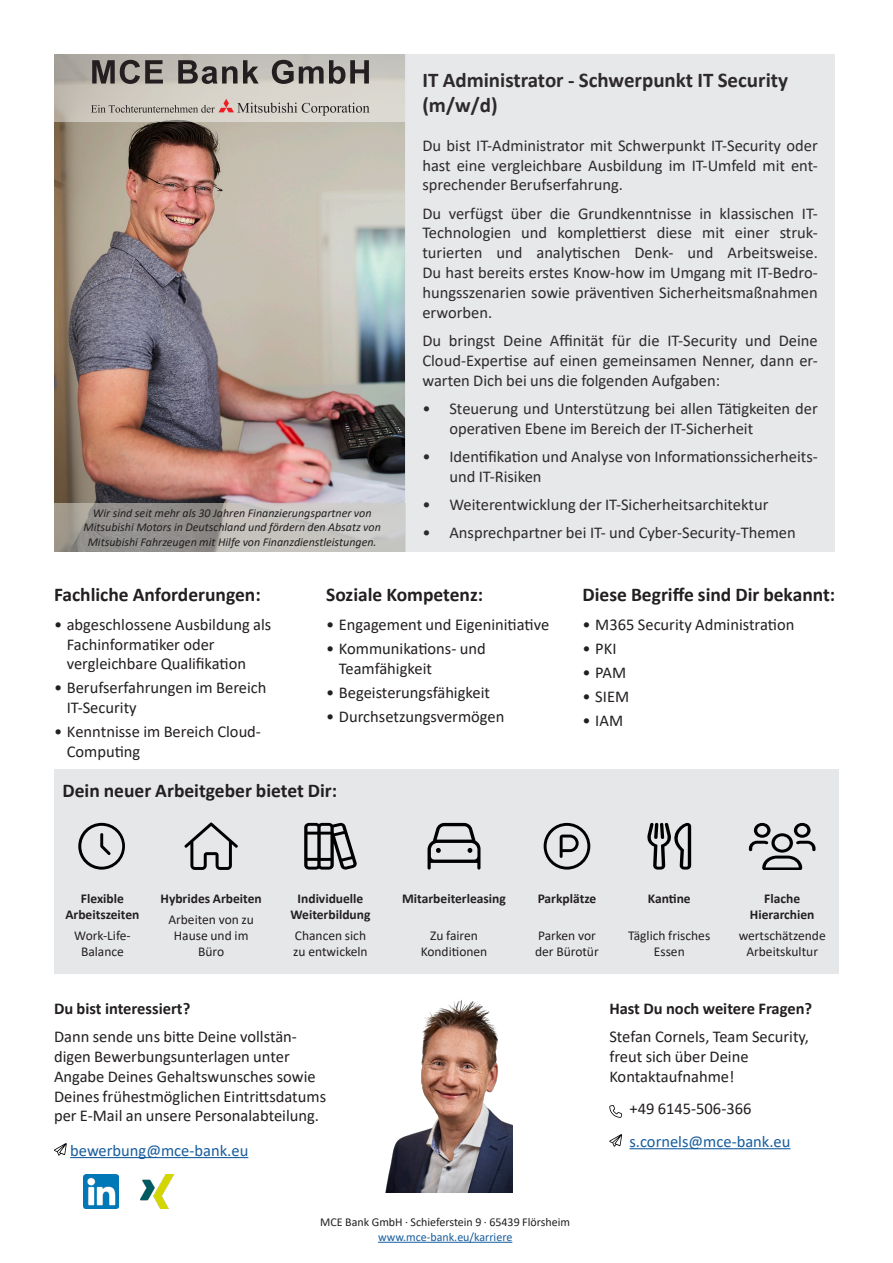
<style>
.page{position:relative;width:893px;height:1263px;background:#fff}
.page>*{position:absolute;margin:0;border:0;box-sizing:border-box;transform-origin:0 0}
.t1{font:700 21px/25.2px "Calibri";color:#231f20}
.Überschift_13{font:700 19.5px "Calibri";color:#231f20}
.Hauptschrift_11{font:16.5px/19.8px "Calibri";color:#231f20}
.Hauptschrift_11-2{font:700 16.5px "Calibri";color:#231f20}
.Hauptschrift_11-3{font:16.5px "Calibri";color:#175d9e}
.Kastenschrift_9_bold{font:13.5px/16.2px "Calibri";color:#231f20;text-align:center}
.Kastenschrift_9_bold-2{font:700 13.5px/16.2px "Calibri";color:#231f20;text-align:center}
.Kastenschrift_9{font:italic 12px/14.4px "Calibri";color:#231f20;text-align:center}
.Hauptschrift_11-4{font:12px "Calibri";color:#231f20}
.Hauptschrift_11-5{font:12px "Calibri";color:#175d9e}
</style>
<div class="page">
<img style="left:54px;top:54px;width:351px;height:69px">
<img style="left:54px;top:123px;width:351px;height:380px">
<svg style="left:92px;top:60px;width:71px;height:24px;background:#6e6a66"></svg>
<svg style="left:178px;top:60px;width:59px;height:24px"></svg>
<svg style="left:243px;top:60px;width:16px;height:24px"></svg>
<svg style="left:272px;top:60px;width:97px;height:24px;background:#807d79"></svg>
<svg style="left:91px;top:99px;width:279px;height:17px;background:#c0b9b1"></svg>
<hr style="left:629px;top:1148px;width:161px;height:1px;background:#175d9e">
<div style="left:405px;top:54px;width:430px;height:497px;background:#e6e7e9"></div>
<hr style="left:378px;top:1242px;width:134px;height:1px;background:#175d9e">
<div style="left:54px;top:770px;width:785px;height:204px;background:#e6e7e9"></div>
<hr style="left:70px;top:1157px;width:178px;height:1px;background:#175d9e">
<svg style="left:54px;top:503px;width:351px;height:48px;background:#afaca9"></svg>
<img style="left:385px;top:999px;width:127px;height:194px">
<img style="left:84px;top:1175px;width:34px;height:34px">
<img style="left:140px;top:1175px;width:34px;height:34px">
<svg style="left:78px;top:823px;width:47px;height:47px"></svg>
<svg style="left:428px;top:823px;width:53px;height:46px"></svg>
<svg style="left:184px;top:823px;width:54px;height:47px"></svg>
<svg style="left:54px;top:1143px;width:13px;height:13px"></svg>
<svg style="left:304px;top:823px;width:53px;height:46px"></svg>
<svg style="left:609px;top:1134px;width:13px;height:13px"></svg>
<svg style="left:609px;top:1105px;width:13px;height:13px"></svg>
<svg style="left:647px;top:823px;width:44px;height:46px"></svg>
<svg style="left:749px;top:823px;width:66px;height:47px"></svg>
<svg style="left:544px;top:823px;width:46px;height:46px"></svg>
<p class="Kastenschrift_9" style="left:84px;top:505px;width:299px">Wir sind seit mehr als 30 Jahren Finanzierungspartner von<br>Mitsubishi Motors in Deutschland und fördern den Absatz von<br>Mitsubishi Fahrzeugen mit Hilfe von Finanzdienstleistungen.</p>
<p class="t1" style="left:422px;top:67px;width:367px">IT Administrator - Schwerpunkt IT Security (m/w/d)</p>
<p class="Hauptschrift_11" style="left:422px;top:135px;width:397px;text-align:justify">Du bist IT-Administrator mit Schwerpunkt IT-Security oder hast eine vergleichbare Ausbildung im IT-Umfeld mit ent&shy;sprechender Berufserfahrung.</p>
<p class="Hauptschrift_11" style="left:422px;top:203px;width:397px;text-align:justify">Du verfügst über die Grundkenntnisse in klassischen IT-Technologien und komplettierst diese mit einer struk&shy;turierten und analytischen Denk- und Arbeitsweise.<br>Du hast bereits erstes Know-how im Umgang mit IT-Bedro&shy;hungsszenarien sowie präventiven Sicherheitsmaßnahmen erworben.</p>
<p class="Hauptschrift_11" style="left:422px;top:330px;width:397px;text-align:justify">Du bringst Deine Affinität für die IT-Security und Deine Cloud-Expertise auf einen gemeinsamen Nenner, dann er&shy;warten Dich bei uns die folgenden Aufgaben:</p>
<p class="Hauptschrift_11" style="left:449px;top:398px;width:370px;text-indent:-27px">• Steuerung und Unterstützung bei allen Tätigkeiten der operativen Ebene im Bereich der IT-Sicherheit</p>
<p class="Hauptschrift_11" style="left:449px;top:446px;width:370px;text-indent:-27px">• Identifikation und Analyse von Informationssicherheits&shy;und IT-Risiken</p>
<p class="Hauptschrift_11" style="left:422px;top:494px;width:348px">• Weiterentwicklung der IT-Sicherheitsarchitektur</p>
<p class="Hauptschrift_11" style="left:422px;top:523px;width:375px">• Ansprechpartner bei IT- und Cyber-Security-Themen</p>
<p class="Überschift_13" style="left:54px;top:581px;width:208px">Fachliche Anforderungen:</p>
<p class="Hauptschrift_11" style="left:67px;top:614px;width:206px;text-indent:-13px">• abgeschlossene Ausbildung als<br>Fachinformatiker oder vergleichbare Qualifikation</p>
<p class="Hauptschrift_11" style="left:67px;top:678px;width:201px;text-indent:-13px">• Berufserfahrungen im Bereich<br>IT-Security</p>
<p class="Hauptschrift_11" style="left:67px;top:721px;width:196px;text-indent:-13px">• Kenntnisse im Bereich Cloud-<br>Computing</p>
<p class="Überschift_13" style="left:326px;top:581px;width:159px">Soziale Kompetenz:</p>
<p class="Hauptschrift_11" style="left:326px;top:614px;width:225px">• Engagement und Eigeninitiative</p>
<p class="Hauptschrift_11" style="left:339px;top:638px;width:148px;text-indent:-13px">• Kommunikations- und<br>Teamfähigkeit</p>
<p class="Hauptschrift_11" style="left:326px;top:682px;width:165px">• Begeisterungsfähigkeit</p>
<p class="Hauptschrift_11" style="left:326px;top:706px;width:180px">• Durchsetzungsvermögen</p>
<p class="Überschift_13" style="left:63px;top:777px;width:276px">Dein neuer Arbeitgeber bietet Dir:</p>
<p class="Überschift_13" style="left:583px;top:581px;width:254px">Diese Begriffe sind Dir bekannt:</p>
<p class="Hauptschrift_11" style="left:583px;top:614px;width:213px">• M365 Security Administration</p>
<p class="Hauptschrift_11" style="left:583px;top:638px;width:36px">• PKI</p>
<p class="Hauptschrift_11" style="left:583px;top:662px;width:45px">• PAM</p>
<p class="Hauptschrift_11" style="left:583px;top:686px;width:48px">• SIEM</p>
<p class="Hauptschrift_11" style="left:583px;top:710px;width:42px">• IAM</p>
<p class="Kastenschrift_9_bold-2" style="left:65px;top:890px;width:76px">Flexible<br>Arbeitszeiten</p>
<p class="Kastenschrift_9_bold" style="left:74px;top:927px;width:58px">Work-Life-<br>Balance</p>
<p class="Kastenschrift_9_bold-2" style="left:160px;top:890px;width:103px">Hybrides Arbeiten</p>
<p class="Kastenschrift_9_bold" style="left:168px;top:911px;width:87px">Arbeiten von zu<br>Hause und im<br>Büro</p>
<p class="Kastenschrift_9_bold-2" style="left:290px;top:890px;width:82px">Individuelle<br>Weiterbildung</p>
<p class="Kastenschrift_9_bold" style="left:293px;top:927px;width:76px;text-align:left">Chancen sich zu entwickeln</p>
<p class="Hauptschrift_11-2" style="left:54px;top:997px;width:138px">Du bist interessiert?</p>
<p class="Hauptschrift_11" style="left:54px;top:1026px;width:274px">Dann sende uns bitte Deine vollstän&shy;digen Bewerbungsunterlagen unter Angabe Deines Gehaltswunsches sowie Deines frühestmöglichen Eintrittsdatums per E-Mail an unsere Personalabteilung.</p>
<p class="Hauptschrift_11-3" style="left:70px;top:1139px;width:180px">bewerbung@mce-bank.eu</p>
<p class="Kastenschrift_9_bold-2" style="left:402px;top:890px;width:105px">Mitarbeiterleasing</p>
<p class="Kastenschrift_9_bold" style="left:421px;top:927px;width:68px">Zu fairen<br>Konditionen</p>
<p class="Kastenschrift_9_bold-2" style="left:538px;top:890px;width:60px">Parkplätze</p>
<p class="Kastenschrift_9_bold" style="left:535px;top:927px;width:65px;text-align:left">Parken vor der Bürotür</p>
<p class="Kastenschrift_9_bold-2" style="left:648px;top:890px;width:44px">Kantine</p>
<p class="Kastenschrift_9_bold" style="left:628px;top:927px;width:84px">Täglich frisches<br>Essen</p>
<p class="Kastenschrift_9_bold-2" style="left:750px;top:890px;width:66px">Flache<br>Hierarchien</p>
<p class="Kastenschrift_9_bold" style="left:739px;top:927px;width:89px">wertschätzende<br>Arbeitskultur</p>
<p class="Hauptschrift_11-2" style="left:609px;top:997px;width:204px">Hast Du noch weitere Fragen?</p>
<p class="Hauptschrift_11" style="left:609px;top:1026px;width:201px">Stefan Cornels, Team Security, freut sich über Deine<br>Kontaktaufnahme!</p>
<p class="Hauptschrift_11" style="left:629px;top:1098px;width:124px">+49 6145-506-366</p>
<p class="Hauptschrift_11-3" style="left:629px;top:1130px;width:162px">s.cornels@mce-bank.eu</p>
<p class="Hauptschrift_11-4" style="left:320px;top:1214px;width:251px">MCE Bank GmbH ∙ Schieferstein 9 ∙ 65439 Flörsheim</p>
<p class="Hauptschrift_11-5" style="left:378px;top:1228px;width:136px">www.mce-bank.eu/karriere</p>
</div>
